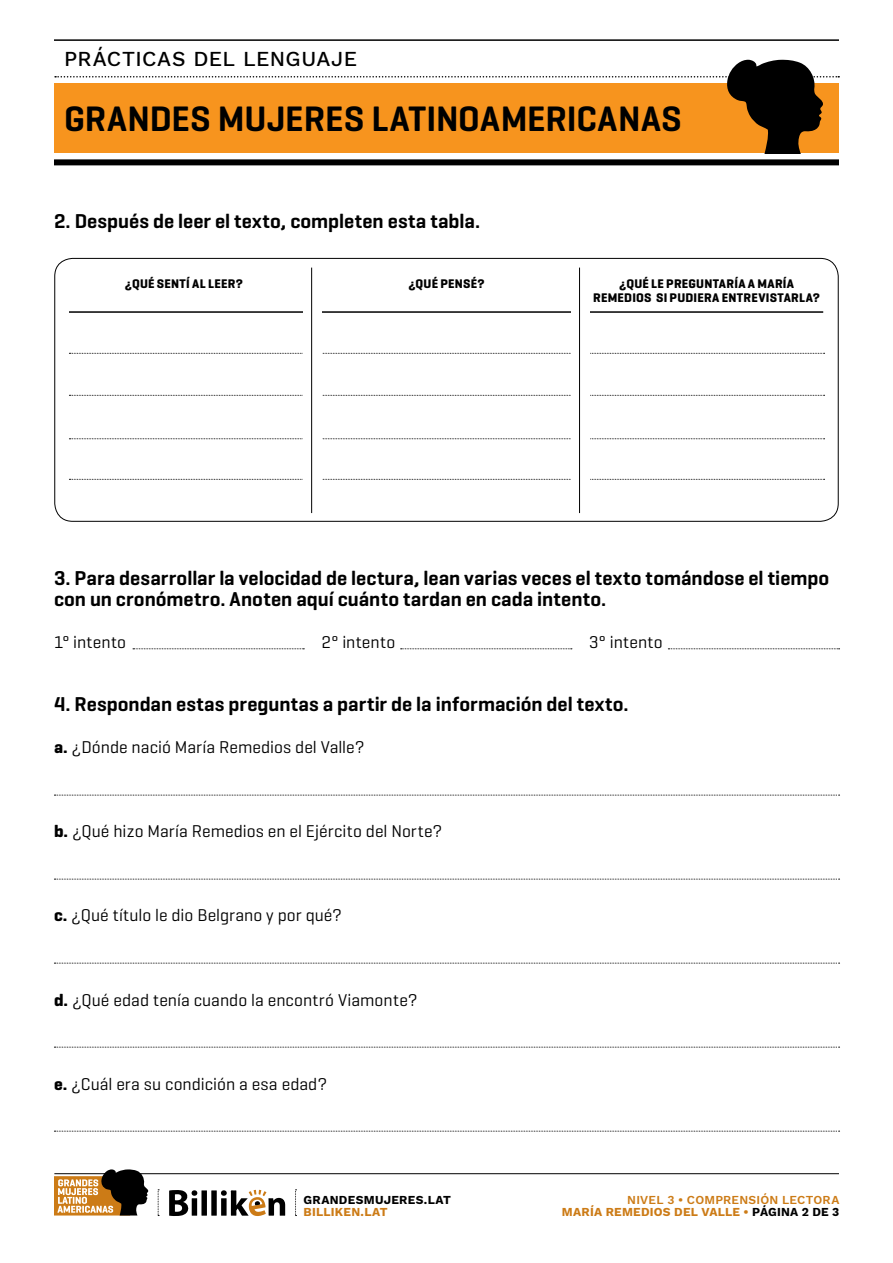
<style>
.page{position:relative;width:893px;height:1263px;background:#fff}
.page>*{position:absolute;margin:0;border:0;box-sizing:border-box;transform-origin:0 0}
.t1{font:600 36px "Geogrotesque";color:#000}
.t2{font:500 21px "Work Sans";letter-spacing:.02em;color:#000}
.t3{font:600 20.4px/21px "Geogrotesque";color:#000}
.t4{font:17.4px "Geogrotesque";color:#000}
.t5{font:700 12.75px/13.5px "Geogrotesque";letter-spacing:.02em;color:#000;text-align:center}
.t6{font:600 12px/12px "Work Sans";letter-spacing:.02em;color:#cc7b16;text-align:right}
.t7{font:700 12px "Work Sans";letter-spacing:.025em;color:#000}
.t8{font:700 12px "Work Sans";letter-spacing:.02em;color:#cc7b16}
.s1{font-weight:700}
.s2{font-weight:700;color:#000}
</style>
<div class="page">
<div style="left:54px;top:159px;width:785px;height:6px;background:#000"></div>
<hr style="left:54px;top:39px;width:785px;height:2px;background:#000">
<svg style="left:55px;top:60px;width:784px;height:93px"></svg>
<hr style="left:54px;top:1173px;width:785px;height:1px;background:#000">
<svg style="left:169px;top:1190px;width:116px;height:26px"></svg>
<svg style="left:158px;top:1189px;width:1px;height:27px"></svg>
<svg style="left:295px;top:1189px;width:2px;height:27px"></svg>
<svg style="left:54px;top:1169px;width:95px;height:46px"></svg>
<svg style="left:54px;top:795px;width:786px;height:1px"></svg>
<svg style="left:54px;top:879px;width:786px;height:1px"></svg>
<svg style="left:54px;top:963px;width:786px;height:1px"></svg>
<svg style="left:54px;top:1047px;width:786px;height:1px"></svg>
<svg style="left:54px;top:1131px;width:786px;height:1px"></svg>
<svg style="left:133px;top:648px;width:171px;height:1px"></svg>
<svg style="left:401px;top:648px;width:171px;height:1px"></svg>
<svg style="left:668px;top:648px;width:172px;height:1px"></svg>
<hr style="left:69px;top:311px;width:754px;height:2px;background:#000">
<svg style="left:69px;top:353px;width:756px;height:1px"></svg>
<svg style="left:69px;top:395px;width:756px;height:1px"></svg>
<svg style="left:69px;top:438px;width:756px;height:1px"></svg>
<svg style="left:69px;top:479px;width:756px;height:1px"></svg>
<div style="left:304px;top:271px;width:18px;height:236px;background:#fff"></div>
<div style="left:571px;top:271px;width:18px;height:236px;background:#fff"></div>
<hr style="left:579px;top:268px;width:1px;height:245px;background:#000">
<hr style="left:311px;top:268px;width:1px;height:245px;background:#000">
<p class="t2" style="left:64px;top:43px;width:294px">PRÁCTICAS DEL LENGUAJE</p>
<h1 class="t1" style="left:64px;top:96px;width:619px">GRANDES MUJERES LATINOAMERICANAS</h1>
<p class="t3" style="left:54px;top:211px;width:428px">2. Después de leer el texto, completen esta tabla.</p>
<p class="t5" style="left:125px;top:277px;width:120px">¿QUÉ SENTÍ AL LEER?</p>
<p class="t5" style="left:408px;top:277px;width:78px">¿QUÉ PENSÉ?</p>
<p class="t5" style="left:593px;top:277px;width:228px">¿QUÉ LE PREGUNTARÍA A MARÍA<br>REMEDIOS SI PUDIERA ENTREVISTARLA?</p>
<p class="t3" style="left:54px;top:568px;width:777px">3. Para desarrollar la velocidad de lectura, lean varias veces el texto tomándose el tiempo con un cronómetro. Anoten aquí cuánto tardan en cada intento.</p>
<p class="t4" style="left:54px;top:632px;width:74px">1° intento</p>
<p class="t4" style="left:322px;top:632px;width:75px">2° intento</p>
<p class="t4" style="left:589px;top:632px;width:75px">3° intento</p>
<p class="t3" style="left:54px;top:694px;width:576px">4. Respondan estas preguntas a partir de la información del texto.</p>
<p class="t4" style="left:54px;top:737px;width:312px"><span class="s1">a.</span> ¿Dónde nació María Remedios del Valle?</p>
<p class="t4" style="left:54px;top:821px;width:390px"><span class="s1">b.</span> ¿Qué hizo María Remedios en el Ejército del Norte?</p>
<p class="t4" style="left:54px;top:905px;width:290px"><span class="s1">c.</span> ¿Qué título le dio Belgrano y por qué?</p>
<p class="t4" style="left:54px;top:989px;width:365px"><span class="s1">d.</span> ¿Qué edad tenía cuando la encontró Viamonte?</p>
<p class="t4" style="left:54px;top:1073px;width:275px"><span class="s1">e.</span> ¿Cuál era su condición a esa edad?</p>
<p class="t7" style="left:304px;top:1190px;width:149px">GRANDESMUJERES.LAT</p>
<p class="t8" style="left:304px;top:1202px;width:86px">BILLIKEN.LAT</p>
<p class="t6" style="left:562px;top:1193px;width:279px">NIVEL 3 • COMPRENSIÓN LECTORA<br><span class="s1">MARÍA REMEDIOS DEL VALLE •</span> <span class="s2">PÁGINA 2 DE 3</span></p>
</div>
